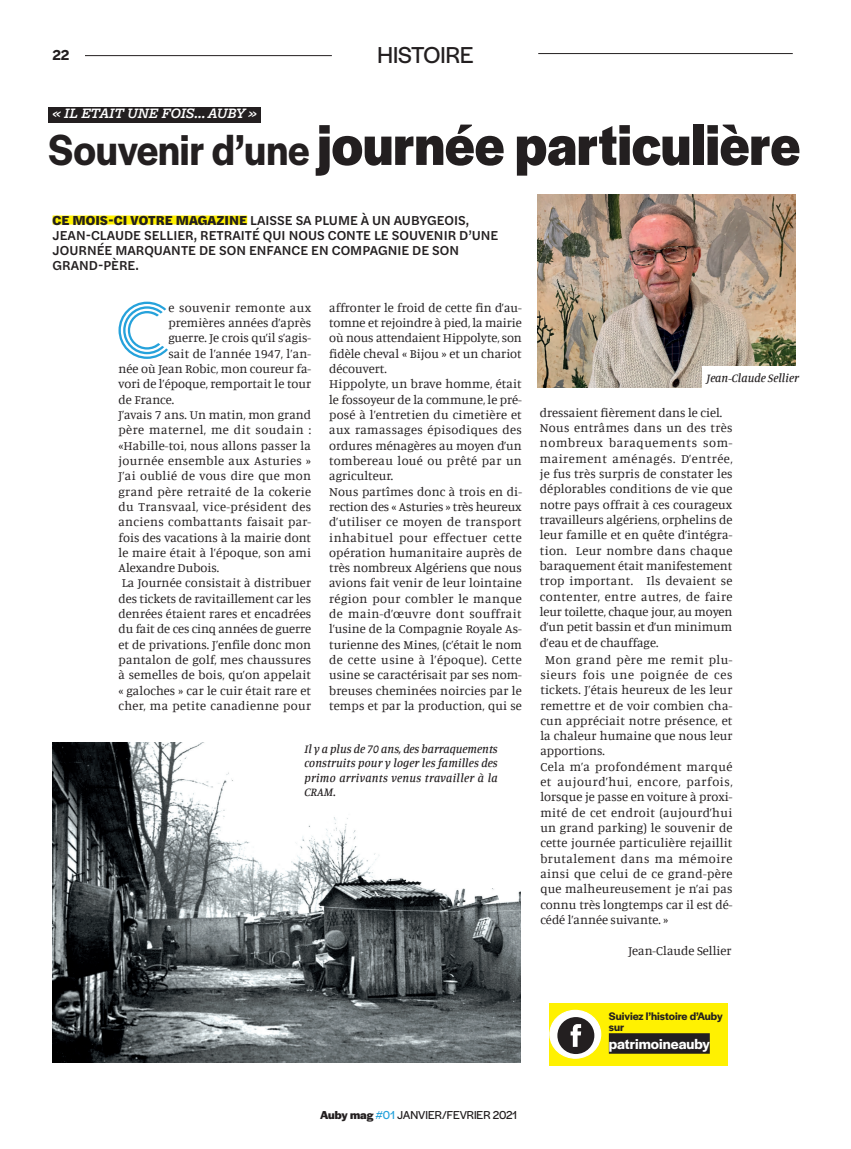
<style>
.page{position:relative;width:851px;height:1149px;background:#fff}
.page>*{position:absolute;margin:0;border:0;box-sizing:border-box;transform-origin:0 0}
.t1{font:77.85px "Arya Triple";color:#26a2db}
.t2{font:700 60px "Halyard Display";color:#231f20;scale:.91 1}
.t3{font:24px "Halyard Display";color:#231f20}
.t4{font:italic 600 15px "Freight Macro Pro";color:#fff}
.t5{font:600 15px "Halyard Display";color:#fff}
.t6{font:600 15px "Halyard Display";color:#231f20}
.t7{font:500 13.5px/15px "Halyard Text";color:#231f20}
.t8{font:12.75px/15.3px "Manuale";letter-spacing:.01em;color:#231f20}
.t9{font:12.75px "Manuale";letter-spacing:.03em;color:#231f20}
.t10{font:12.75px "Manuale";letter-spacing:-.01em;color:#231f20}
.t11{font:italic 500 12px/14.4px "Manuale";letter-spacing:.01em;color:#231f20;text-align:justify}
.t12{font:12px "Halyard Display";letter-spacing:-.005em;color:#231f20}
.t13{font:600 11.4px/11.4px "Halyard Display";letter-spacing:-.005em;color:#231f20}
.s1{font-weight:600;font-size:45px}
.s2{font-weight:900}
.s3{font-weight:700}
.s4{color:#26a2db}
</style>
<div class="page">
<hr style="left:57px;top:55px;width:275px;height:1px;background:#231f20">
<hr style="left:538px;top:53px;width:254px;height:1px;background:#231f20">
<div style="left:53px;top:34px;width:32px;height:36px;background:#fff"></div>
<div style="left:49px;top:107px;width:212px;height:15px;background:#231f20"></div>
<div style="left:53px;top:215px;width:194px;height:9px;background:#fff101"></div>
<img style="left:537px;top:195px;width:258px;height:192px">
<img style="left:53px;top:742px;width:467px;height:320px">
<div style="left:702px;top:366px;width:100px;height:23px;background:#fff"></div>
<div style="left:300px;top:736px;width:202px;height:67px;background:#fff"></div>
<div style="left:549px;top:1002px;width:178px;height:62px;background:#fff101"></div>
<div style="left:608px;top:1032px;width:101px;height:21px;background:#231f20"></div>
<svg style="left:549px;top:1009px;width:52px;height:49px"></svg>
<p class="t6" style="left:53px;top:44px;width:18px">22</p>
<h3 class="t3" style="left:377px;top:38px;width:97px">HISTOIRE</h3>
<p class="t4" style="left:53px;top:103px;width:205px">« IL ETAIT UNE FOIS… AUBY »</p>
<h2 class="t2" style="left:49px;top:102px;width:827px"><span class="s1">Souvenir d’une</span> journée particulière</h2>
<p class="t7" style="left:53px;top:212px;width:447px"><span class="s2">CE MOIS-CI VOTRE MAGAZINE</span> LAISSE SA PLUME À UN AUBYGEOIS, JEAN-CLAUDE SELLIER, RETRAITÉ QUI NOUS CONTE LE SOUVENIR D’UNE JOURNÉE MARQUANTE DE SON ENFANCE EN COMPAGNIE DE SON GRAND-PÈRE.</p>
<h1 class="t1" style="left:115px;top:282px;width:55px">C</h1>
<p class="t8" style="left:168px;top:299px;width:144px">e souvenir remonte aux</p>
<p class="t8" style="left:329px;top:299px;width:194px">affronter le froid de cette fin d’au&shy;tomne et rejoindre à pied, la mairie où nous attendaient Hippolyte, son fidèle cheval « Bijou » et un chariot découvert.<br>Hippolyte, un brave homme, était le fossoyeur de la commune, le pré&shy;posé à l’entretien du cimetière et aux ramassages épisodiques des ordures ménagères au moyen d’un tombereau loué ou prêté par un agriculteur.<br>Nous partîmes donc à trois en di&shy;rection des « Asturies » très heureux d’utiliser ce moyen de transport inhabituel pour effectuer cette opération humanitaire auprès de très nombreux Algériens que nous avions fait venir de leur lointaine région pour combler le manque de main-d’œuvre dont souffrait l’usine de la Compagnie Royale As&shy;turienne des Mines, (c’était le nom de cette usine à l’époque). Cette usine se caractérisait par ses nom&shy;breuses cheminées noircies par le temps et par la production, qui se</p>
<p class="t8" style="left:168px;top:314px;width:144px">premières années d’après</p>
<p class="t8" style="left:168px;top:330px;width:144px">guerre. Je crois qu’il s’agis-</p>
<p class="t8" style="left:168px;top:345px;width:144px">sait de l’année 1947, l’an-</p>
<p class="t8" style="left:118px;top:360px;width:194px">née où Jean Robic, mon coureur fa-</p>
<p class="t8" style="left:118px;top:376px;width:194px">vori de l’époque, remportait le tour</p>
<p class="t8" style="left:118px;top:391px;width:57px">de France.</p>
<p class="t8" style="left:118px;top:406px;width:194px">J’avais 7 ans. Un matin, mon grand</p>
<p class="t9" style="left:118px;top:421px;width:194px">père maternel, me dit soudain :</p>
<p class="t8" style="left:118px;top:437px;width:194px">«Habille-toi, nous allons passer la</p>
<p class="t8" style="left:118px;top:452px;width:194px">journée ensemble aux Asturies »</p>
<p class="t8" style="left:118px;top:467px;width:194px">J’ai oublié de vous dire que mon</p>
<p class="t8" style="left:118px;top:483px;width:194px">grand père retraité de la cokerie</p>
<p class="t9" style="left:118px;top:498px;width:194px">du Transvaal, vice-président des</p>
<p class="t8" style="left:118px;top:513px;width:194px">anciens combattants faisait par-</p>
<p class="t8" style="left:118px;top:529px;width:194px">fois des vacations à la mairie dont</p>
<p class="t8" style="left:118px;top:544px;width:194px">le maire était à l’époque, son ami</p>
<p class="t8" style="left:118px;top:559px;width:102px">Alexandre Dubois.</p>
<p class="t8" style="left:122px;top:575px;width:191px">La Journée consistait à distribuer</p>
<p class="t8" style="left:118px;top:590px;width:194px">des tickets de ravitaillement car les</p>
<p class="t8" style="left:118px;top:605px;width:194px">denrées étaient rares et encadrées</p>
<p class="t10" style="left:118px;top:620px;width:194px">du fait de ces cinq années de guerre</p>
<p class="t8" style="left:118px;top:636px;width:194px">et de privations. J’enfile donc mon</p>
<p class="t8" style="left:118px;top:651px;width:194px">pantalon de golf, mes chaussures</p>
<p class="t8" style="left:118px;top:666px;width:194px">à semelles de bois, qu’on appelait</p>
<p class="t8" style="left:118px;top:682px;width:194px">« galoches » car le cuir était rare et</p>
<p class="t8" style="left:118px;top:697px;width:194px">cher, ma petite canadienne pour</p>
<p class="t11" style="left:706px;top:370px;width:94px">Jean-Claude Sellier</p>
<p class="t8" style="left:539px;top:404px;width:194px">dressaient fièrement dans le ciel.<br>Nous entrâmes dans un des très nombreux baraquements som&shy;mairement aménagés. D’entrée, je fus très surpris de constater les déplorables conditions de vie que notre pays offrait à ces courageux travailleurs algériens, orphelins de leur famille et en quête d’intégra&shy;tion. Leur nombre dans chaque baraquement était manifestement trop important. Ils devaient se contenter, entre autres, de faire leur toilette, chaque jour, au moyen d’un petit bassin et d’un minimum d’eau et de chauffage.</p>
<p class="t8" style="left:540px;top:651px;width:194px;text-indent:5px">Mon grand père me remit plu&shy;sieurs fois une poignée de ces tickets. J’étais heureux de les leur remettre et de voir combien cha&shy;cun appréciait notre présence, et la chaleur humaine que nous leur apportions.<br>Cela m’a profondément marqué et aujourd’hui, encore, parfois, lorsque je passe en voiture à proxi&shy;mité de cet endroit (aujourd’hui un grand parking) le souvenir de cette journée particulière rejaillit brutalement dans ma mémoire ainsi que celui de ce grand-père que malheureusement je n’ai pas connu très longtemps car il est dé&shy;cédé l’année suivante. »</p>
<p class="t8" style="left:628px;top:941px;width:105px">Jean-Claude Sellier</p>
<p class="t11" style="left:304px;top:741px;width:195px">Il y a plus de 70 ans, des barraquements construits pour y loger les familles des primo arrivants venus travailler à la CRAM.</p>
<p class="t12" style="left:320px;top:1106px;width:198px"><span class="s3">Auby mag</span> <span class="s4">#01</span> JANVIER/FEVRIER 2021</p>
<p class="t13" style="left:608px;top:1009px;width:115px">Suiviez l’histoire d’Auby sur</p>
<p class="t5" style="left:608px;top:1033px;width:102px">patrimoineauby</p>
</div>
